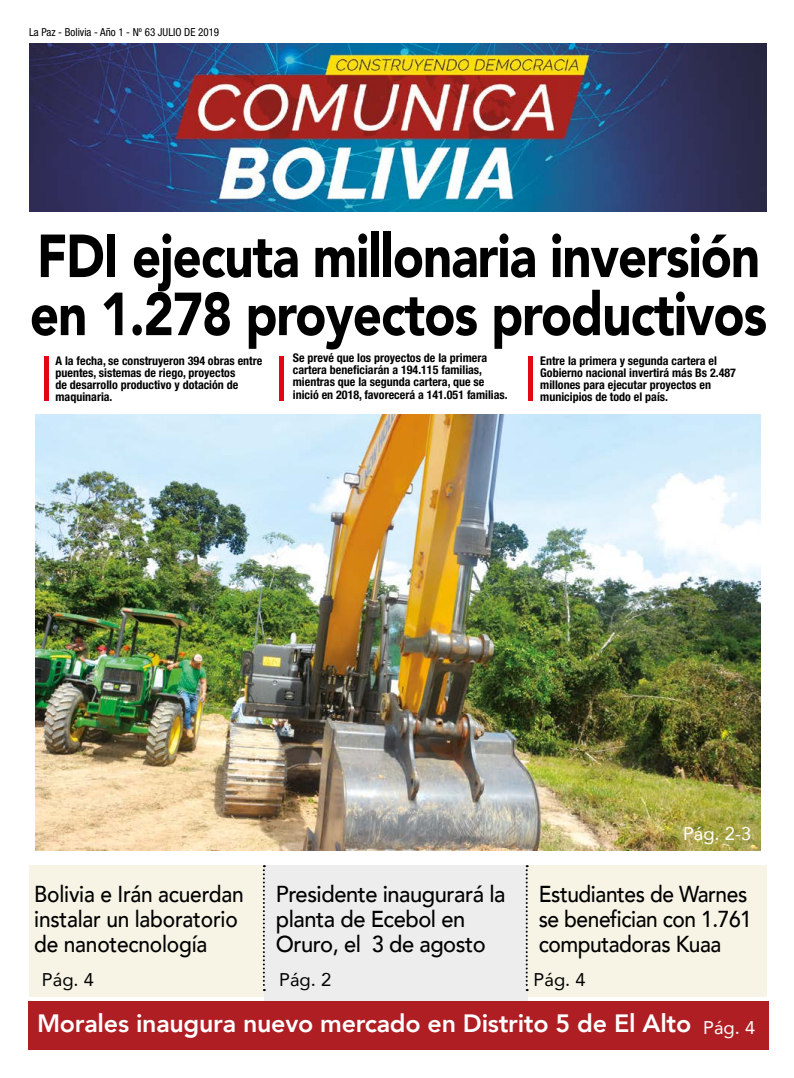
<style>
.page{position:relative;width:794px;height:1078px;background:#fff}
.page>*{position:absolute;margin:0;border:0;box-sizing:border-box;transform-origin:0 0}
.t1{font:900 60px/58px "Avenir";letter-spacing:-.02em;color:#000;scale:.85 1}
.t2{font:800 25px "Avenir";letter-spacing:-.01em;color:#fff}
.t3{font:500 23px/25px "Avenir";letter-spacing:-.02em;color:#000;scale:.91 1}
.t4{font:500 23px/25px "Avenir";letter-spacing:-.02em;color:#000;scale:.95 1}
.t5{font:18.3px "Avenir";color:#000}
.t6{font:18.3px "Avenir";color:#fff}
.t7{font:700 condensed 12px/12px "Helvetica Neue LT Std";color:#000}
.t8{font:condensed 11px "Helvetica Neue LT Std";color:#000}
</style>
<div class="page">
<img style="left:36px;top:414px;width:724px;height:436px">
<div style="left:29px;top:865px;width:737px;height:131px;background:#f7f4e6"></div>
<div style="left:264px;top:865px;width:264px;height:140px;background:#ededed"></div>
<img style="left:29px;top:44px;width:737px;height:168px">
<div style="left:28px;top:1000px;width:741px;height:49px;background:#af1e23"></div>
<hr style="left:44px;top:356px;width:4px;height:44px;background:#e30613">
<hr style="left:279px;top:356px;width:4px;height:44px;background:#e30613">
<div style="left:528px;top:356px;width:5px;height:44px;background:#e30613"></div>
<svg style="left:263px;top:865px;width:2px;height:125px"></svg>
<svg style="left:526px;top:865px;width:2px;height:125px"></svg>
<p class="t8" style="left:29px;top:26px;width:192px">La Paz - Bolivia - Año 1 - Nº 63 JULIO DE 2019</p>
<h1 class="t1" style="left:30px;top:225px;width:869px">FDI ejecuta millonaria inversión en 1.278 proyectos productivos</h1>
<p class="t7" style="left:55px;top:354px;width:208px">A la fecha, se construyeron 394 obras entre puentes, sistemas de riego, proyectos<br>de desarrollo productivo y dotación de maquinaria.</p>
<p class="t7" style="left:293px;top:352px;width:216px">Se prevé que los proyectos de la primera cartera beneficiarán a 194.115 familias, mientras que la segunda cartera, que se inició en 2018, favorecerá a 141.051 familias.</p>
<p class="t7" style="left:540px;top:354px;width:197px">Entre la primera y segunda cartera el Gobierno nacional invertirá más Bs 2.487 millones para ejecutar proyectos en municipios de todo el país.</p>
<h3 class="t3" style="left:34px;top:880px;width:232px">Bolivia e Irán acuerdan instalar un laboratorio de nanotecnología</h3>
<h3 class="t6" style="left:683px;top:818px;width:70px">Pág. 2-3</h3>
<h3 class="t4" style="left:276px;top:880px;width:243px">Presidente inaugurará la planta de Ecebol en<br>Oruro, el 3 de agosto</h3>
<h3 class="t3" style="left:539px;top:880px;width:236px">Estudiantes de Warnes se benefician con 1.761 computadoras Kuaa</h3>
<h3 class="t5" style="left:42px;top:964px;width:53px">Pág. 4</h3>
<h3 class="t5" style="left:279px;top:964px;width:53px">Pág. 2</h3>
<h3 class="t5" style="left:533px;top:964px;width:53px">Pág. 4</h3>
<h2 class="t2" style="left:37px;top:1003px;width:656px">Morales inaugura nuevo mercado en Distrito 5 de El Alto</h2>
<h3 class="t6" style="left:703px;top:1012px;width:53px">Pág. 4</h3>
</div>
